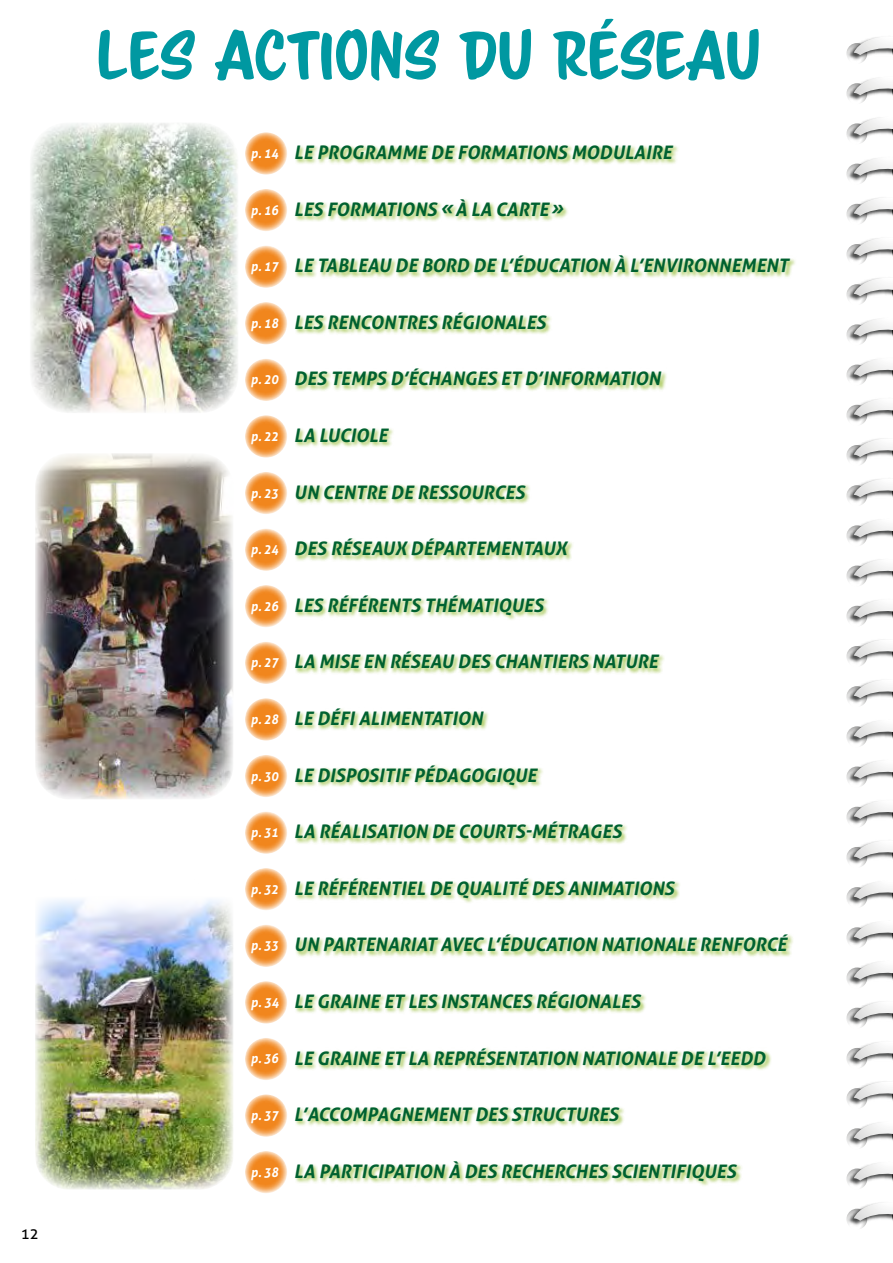
<style>
.page{position:relative;width:893px;height:1263px;background:#fff}
.page>*{position:absolute;margin:0;border:0;box-sizing:border-box;transform-origin:0 0}
.t1{font:60px "Scriptorama Markdown JF";color:#0098a1}
.t2{font:italic 700 18.6px "Aller";color:#006130}
.t3{font:15px "Aller";color:#000}
.s1{font-size:13.5px;color:#fff}
</style>
<div class="page">
<svg style="left:846px;top:37px;width:47px;height:26px"></svg>
<svg style="left:846px;top:78px;width:47px;height:25px"></svg>
<svg style="left:846px;top:118px;width:47px;height:25px"></svg>
<svg style="left:846px;top:158px;width:47px;height:25px"></svg>
<svg style="left:846px;top:198px;width:47px;height:26px"></svg>
<svg style="left:846px;top:238px;width:47px;height:26px"></svg>
<svg style="left:846px;top:278px;width:47px;height:26px"></svg>
<svg style="left:846px;top:319px;width:47px;height:25px"></svg>
<svg style="left:846px;top:359px;width:47px;height:25px"></svg>
<svg style="left:846px;top:399px;width:47px;height:25px"></svg>
<svg style="left:846px;top:438px;width:47px;height:27px"></svg>
<svg style="left:846px;top:479px;width:47px;height:26px"></svg>
<svg style="left:846px;top:520px;width:47px;height:25px"></svg>
<svg style="left:846px;top:559px;width:47px;height:26px"></svg>
<svg style="left:846px;top:600px;width:47px;height:25px"></svg>
<svg style="left:846px;top:640px;width:47px;height:26px"></svg>
<svg style="left:846px;top:680px;width:47px;height:26px"></svg>
<svg style="left:846px;top:721px;width:47px;height:25px"></svg>
<svg style="left:846px;top:761px;width:47px;height:25px"></svg>
<svg style="left:846px;top:801px;width:47px;height:26px"></svg>
<svg style="left:846px;top:841px;width:47px;height:26px"></svg>
<svg style="left:846px;top:882px;width:47px;height:25px"></svg>
<svg style="left:846px;top:922px;width:47px;height:25px"></svg>
<svg style="left:846px;top:962px;width:47px;height:25px"></svg>
<svg style="left:846px;top:1002px;width:47px;height:25px"></svg>
<svg style="left:846px;top:1042px;width:47px;height:26px"></svg>
<svg style="left:846px;top:1081px;width:47px;height:27px"></svg>
<svg style="left:846px;top:1122px;width:47px;height:26px"></svg>
<svg style="left:846px;top:1163px;width:47px;height:25px"></svg>
<svg style="left:846px;top:1203px;width:47px;height:25px"></svg>
<img style="left:35px;top:899px;width:198px;height:291px">
<img style="left:35px;top:453px;width:198px;height:346px">
<div style="left:295px;top:144px;width:384px;height:21px;background:#8db724;opacity:.75"></div>
<svg style="left:245px;top:132px;width:42px;height:43px"></svg>
<div style="left:295px;top:198px;width:274px;height:24px;background:#8db724;opacity:.75"></div>
<svg style="left:245px;top:189px;width:42px;height:42px"></svg>
<div style="left:295px;top:311px;width:257px;height:24px;background:#8db724;opacity:.75"></div>
<svg style="left:245px;top:302px;width:42px;height:42px"></svg>
<div style="left:295px;top:367px;width:372px;height:25px;background:#8db724;opacity:.75"></div>
<svg style="left:245px;top:359px;width:42px;height:42px"></svg>
<div style="left:295px;top:427px;width:100px;height:21px;background:#8db724;opacity:.75"></div>
<svg style="left:245px;top:415px;width:42px;height:43px"></svg>
<div style="left:295px;top:484px;width:236px;height:21px;background:#8db724;opacity:.75"></div>
<svg style="left:245px;top:472px;width:42px;height:42px"></svg>
<div style="left:295px;top:537px;width:279px;height:24px;background:#8db724;opacity:.75"></div>
<svg style="left:245px;top:528px;width:42px;height:43px"></svg>
<div style="left:295px;top:594px;width:255px;height:27px;background:#8db724;opacity:.75"></div>
<svg style="left:245px;top:585px;width:42px;height:42px"></svg>
<div style="left:295px;top:650px;width:370px;height:25px;background:#8db724;opacity:.75"></div>
<svg style="left:245px;top:642px;width:42px;height:42px"></svg>
<div style="left:295px;top:764px;width:249px;height:27px;background:#8db724;opacity:.75"></div>
<svg style="left:245px;top:755px;width:42px;height:42px"></svg>
<div style="left:295px;top:707px;width:195px;height:24px;background:#8db724;opacity:.75"></div>
<svg style="left:245px;top:698px;width:42px;height:42px"></svg>
<div style="left:295px;top:820px;width:333px;height:24px;background:#8db724;opacity:.75"></div>
<svg style="left:245px;top:811px;width:42px;height:43px"></svg>
<div style="left:295px;top:254px;width:501px;height:25px;background:#8db724;opacity:.75"></div>
<svg style="left:245px;top:246px;width:42px;height:42px"></svg>
<div style="left:295px;top:877px;width:386px;height:27px;background:#8db724;opacity:.75"></div>
<svg style="left:245px;top:868px;width:42px;height:42px"></svg>
<div style="left:295px;top:933px;width:499px;height:25px;background:#8db724;opacity:.75"></div>
<svg style="left:245px;top:925px;width:42px;height:42px"></svg>
<div style="left:295px;top:990px;width:352px;height:24px;background:#8db724;opacity:.75"></div>
<svg style="left:245px;top:981px;width:42px;height:42px"></svg>
<div style="left:295px;top:1046px;width:477px;height:25px;background:#8db724;opacity:.75"></div>
<svg style="left:245px;top:1038px;width:42px;height:42px"></svg>
<div style="left:295px;top:1106px;width:330px;height:21px;background:#8db724;opacity:.75"></div>
<svg style="left:245px;top:1094px;width:42px;height:43px"></svg>
<div style="left:295px;top:1160px;width:447px;height:27px;background:#8db724;opacity:.75"></div>
<svg style="left:245px;top:1151px;width:42px;height:42px"></svg>
<img style="left:30px;top:123px;width:208px;height:290px">
<p class="t3" style="left:21px;top:1224px;width:19px">12</p>
<h1 class="t1" style="left:97px;top:16px;width:665px">LES ACTIONS DU RÉSEAU</h1>
<p class="t2" style="left:251px;top:141px;width:422px"><span class="s1">p. 14</span> LE PROGRAMME DE FORMATIONS MODULAIRE</p>
<p class="t2" style="left:251px;top:197px;width:314px"><span class="s1">p. 16</span> LES FORMATIONS «À LA CARTE»</p>
<p class="t2" style="left:251px;top:254px;width:539px"><span class="s1">p. 17</span> LE TABLEAU DE BORD DE L’ÉDUCATION À L’ENVIRONNEMENT</p>
<p class="t2" style="left:251px;top:311px;width:296px"><span class="s1">p. 18</span> LES RENCONTRES RÉGIONALES</p>
<p class="t2" style="left:251px;top:367px;width:411px"><span class="s1">p. 20</span> DES TEMPS D’ÉCHANGES ET D’INFORMATION</p>
<p class="t2" style="left:251px;top:424px;width:138px"><span class="s1">p. 22</span> LA LUCIOLE</p>
<p class="t2" style="left:251px;top:480px;width:275px"><span class="s1">p. 23</span> UN CENTRE DE RESSOURCES</p>
<p class="t2" style="left:251px;top:537px;width:317px"><span class="s1">p. 24</span> DES RÉSEAUX DÉPARTEMENTAUX</p>
<p class="t2" style="left:251px;top:593px;width:294px"><span class="s1">p. 26</span> LES RÉFÉRENTS THÉMATIQUES</p>
<p class="t2" style="left:251px;top:650px;width:409px"><span class="s1">p. 27</span> LA MISE EN RÉSEAU DES CHANTIERS NATURE</p>
<p class="t2" style="left:251px;top:707px;width:233px"><span class="s1">p. 28</span> LE DÉFI ALIMENTATION</p>
<p class="t2" style="left:251px;top:763px;width:287px"><span class="s1">p. 30</span> LE DISPOSITIF PÉDAGOGIQUE</p>
<p class="t2" style="left:251px;top:820px;width:372px"><span class="s1">p. 31</span> LA RÉALISATION DE COURTS-MÉTRAGES</p>
<p class="t2" style="left:251px;top:876px;width:425px"><span class="s1">p. 32</span> LE RÉFÉRENTIEL DE QUALITÉ DES ANIMATIONS</p>
<p class="t2" style="left:251px;top:933px;width:537px"><span class="s1">p. 33</span> UN PARTENARIAT AVEC L’ÉDUCATION NATIONALE RENFORCÉ</p>
<p class="t2" style="left:251px;top:990px;width:391px"><span class="s1">p. 34</span> LE GRAINE ET LES INSTANCES RÉGIONALES</p>
<p class="t2" style="left:251px;top:1046px;width:516px"><span class="s1">p. 36</span> LE GRAINE ET LA REPRÉSENTATION NATIONALE DE L’EEDD</p>
<p class="t2" style="left:251px;top:1103px;width:369px"><span class="s1">p. 37</span> L’ACCOMPAGNEMENT DES STRUCTURES</p>
<p class="t2" style="left:251px;top:1159px;width:486px"><span class="s1">p. 38</span> LA PARTICIPATION À DES RECHERCHES SCIENTIFIQUES</p>
</div>
